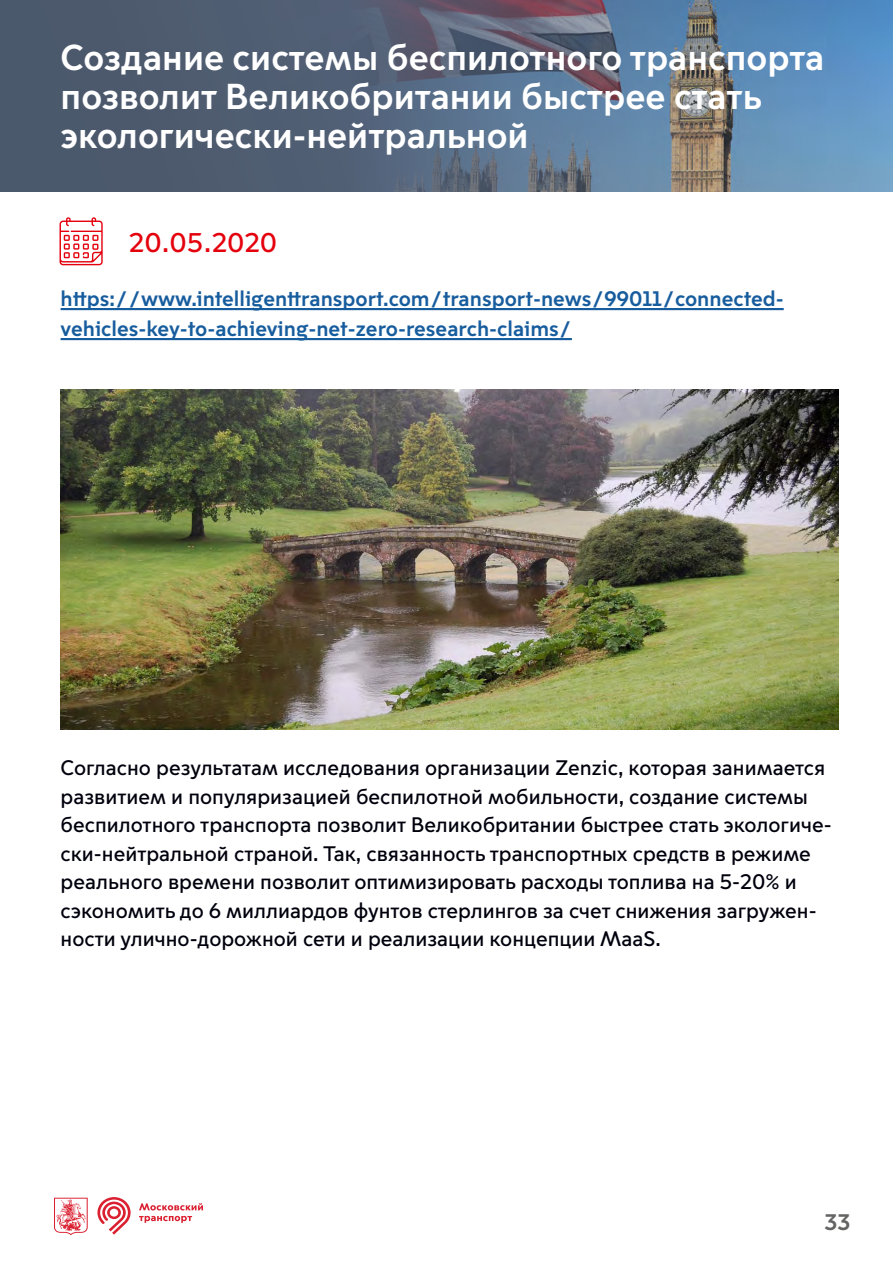
<style>
.page{position:relative;width:893px;height:1263px;background:#fff}
.page>*{position:absolute;margin:0;border:0;box-sizing:border-box;transform-origin:0 0}
.t1{font:700 36px/38.8px "Moscow Sans";color:#fff}
.t2{font:27px "Moscow Sans";letter-spacing:-.02em;color:#e4000d}
.t3{font:700 22.5px "Moscow Sans";color:#646463}
.t4{font:21px/28.5px "Moscow Sans";color:#00000d}
.t5{font:700 21px/30px "Moscow Sans";color:#175d9e}
</style>
<div class="page">
<svg style="left:60px;top:217px;width:43px;height:48px"></svg>
<div style="left:0;top:0;width:893px;height:191px;background:#4e5b6f"></div>
<svg style="left:97px;top:1197px;width:34px;height:37px"></svg>
<svg style="left:139px;top:1203px;width:64px;height:7px"></svg>
<svg style="left:139px;top:1216px;width:53px;height:7px"></svg>
<svg style="left:54px;top:1198px;width:34px;height:37px"></svg>
<hr style="left:61px;top:308px;width:723px;height:2px;background:#175d9e">
<hr style="left:61px;top:338px;width:511px;height:2px;background:#175d9e">
<img style="left:61px;top:389px;width:778px;height:340px">
<img style="left:347px;top:0;width:546px;height:191px">
<h1 class="t1" style="left:61px;top:37px;width:765px">Создание системы беспилотного транспорта позволит Великобритании быстрее стать экологически-нейтральной</h1>
<p class="t2" style="left:129px;top:225px;width:150px">20.05.2020</p>
<p class="t5" style="left:61px;top:282px;width:725px">https://www.intelligenttransport.com/transport-news/99011/connected&shy;vehicles-key-to-achieving-net-zero-research-claims/</p>
<p class="t4" style="left:61px;top:753px;width:773px">Согласно результатам исследования организации Zenzic, которая занимается развитием и популяризацией беспилотной мобильности, создание системы беспилотного транспорта позволит Великобритании быстрее стать экологиче&shy;ски-нейтральной страной. Так, связанность транспортных средств в режиме реального времени позволит оптимизировать расходы топлива на 5-20% и сэкономить до 6 миллиардов фунтов стерлингов за счет снижения загружен&shy;ности улично-дорожной сети и реализации концепции MaaS.</p>
<p class="t3" style="left:825px;top:1207px;width:27px">33</p>
</div>
